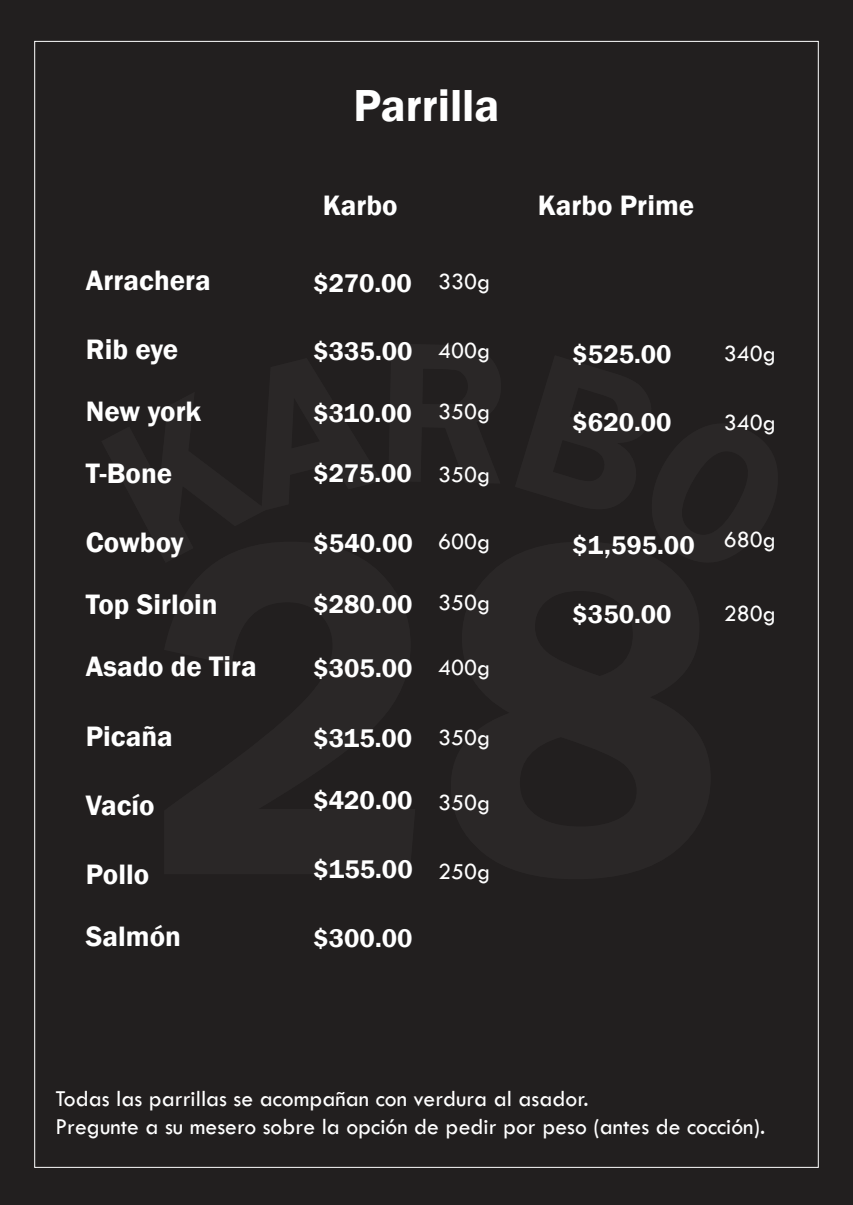
<style>
.page{position:relative;width:853px;height:1205px;background:#221f1f}
.page>*{position:absolute;margin:0;border:0;box-sizing:border-box;transform-origin:0 0}
.t1{font:600 46.11px "Franklin Gothic";color:#fff}
.t2{font:600 28.88px/61.9px "Franklin Gothic";color:#fff}
.t3{font:600 26.25px "Franklin Gothic";color:#fff}
.t4{font:23.62px/28.3px "Tw Cen";color:#fff}
.s1{font-family:"Tw Cen";font-weight:400;font-size:23.62px}
</style>
<div class="page">
<h1 class="t1" style="left:353px;top:86px;width:148px">Parrilla</h1>
<p class="t2" style="left:86px;top:251px;width:127px">Arrachera</p>
<p class="t2" style="left:86px;top:320px;width:117px">Rib eye<br>New york<br>T-Bone</p>
<p class="t2" style="left:86px;top:513px;width:172px">Cowboy<br>Top Sirloin<br>Asado de Tira</p>
<p class="t2" style="left:86px;top:706px;width:89px">Picaña</p>
<p class="t2" style="left:86px;top:776px;width:70px">Vacío</p>
<p class="t2" style="left:86px;top:845px;width:97px">Pollo<br>Salmón</p>
<p class="t2" style="left:323px;top:176px;width:76px">Karbo</p>
<p class="t2" style="left:538px;top:176px;width:158px">Karbo Prime</p>
<p class="t3" style="left:313px;top:272px;width:178px">$270.00 <span class="s1">330g</span></p>
<p class="t3" style="left:313px;top:340px;width:101px">$335.00</p>
<p class="t4" style="left:438px;top:337px;width:54px">400g</p>
<p class="t3" style="left:313px;top:402px;width:100px">$310.00</p>
<p class="t3" style="left:313px;top:463px;width:100px">$275.00</p>
<p class="t4" style="left:438px;top:399px;width:54px">350g</p>
<p class="t4" style="left:438px;top:461px;width:54px">350g</p>
<p class="t3" style="left:313px;top:532px;width:101px">$540.00</p>
<p class="t3" style="left:313px;top:593px;width:101px">$280.00</p>
<p class="t4" style="left:438px;top:529px;width:54px">600g</p>
<p class="t4" style="left:438px;top:589px;width:54px">350g</p>
<p class="t3" style="left:313px;top:657px;width:101px">$305.00</p>
<p class="t4" style="left:438px;top:654px;width:54px">400g</p>
<p class="t3" style="left:313px;top:727px;width:100px">$315.00</p>
<p class="t4" style="left:438px;top:725px;width:54px">350g</p>
<p class="t3" style="left:313px;top:789px;width:101px">$420.00</p>
<p class="t4" style="left:438px;top:789px;width:54px">350g</p>
<p class="t3" style="left:313px;top:858px;width:101px">$155.00</p>
<p class="t4" style="left:438px;top:859px;width:54px">250g</p>
<p class="t3" style="left:313px;top:927px;width:101px">$300.00</p>
<p class="t3" style="left:572px;top:343px;width:101px">$525.00</p>
<p class="t3" style="left:572px;top:412px;width:101px">$620.00</p>
<p class="t3" style="left:572px;top:534px;width:124px">$1,595.00</p>
<p class="t3" style="left:572px;top:604px;width:101px">$350.00</p>
<p class="t4" style="left:723px;top:340px;width:54px">340g</p>
<p class="t4" style="left:723px;top:409px;width:54px">340g</p>
<p class="t4" style="left:723px;top:527px;width:54px">680g</p>
<p class="t4" style="left:723px;top:600px;width:54px">280g</p>
<p class="t4" style="left:55px;top:1085px;width:711px">Todas las parrillas se acompañan con verdura al asador.<br>Pregunte a su mesero sobre la opción de pedir por peso (antes de cocción).</p>
</div>
